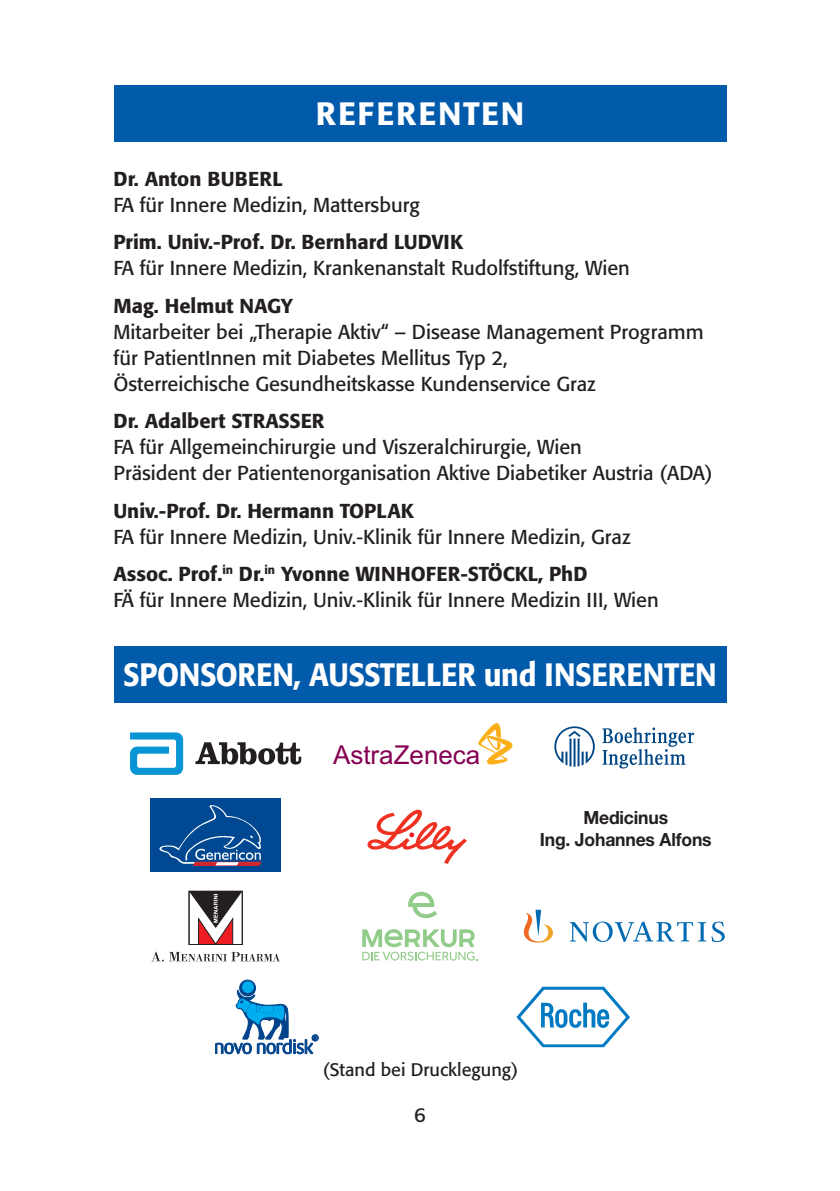
<style>
.page{position:relative;width:840px;height:1191px;background:#fff}
.page>*{position:absolute;margin:0;border:0;box-sizing:border-box;transform-origin:0 0}
.t1{font:500 32px "Formata";letter-spacing:-.01em;color:#fff;scale:.92 1}
.t2{font:500 32px "Formata";letter-spacing:.05em;color:#fff}
.t3{font:26px "Arial";color:#850152}
.t4{font:20px/26px "Formata";color:#231f20}
.t5{font:500 20px "Formata";color:#231f20}
.t6{font:700 18.2px/21.8px "Helvetica Neue";letter-spacing:-.01em;color:#231f20;text-align:center}
.t7{font:18px "Formata";color:#231f20}
.s1{font-weight:500}
</style>
<div class="page">
<div style="left:113px;top:85px;width:613px;height:57px;background:#015aaa"></div>
<svg style="left:130px;top:732px;width:53px;height:43px"></svg>
<svg style="left:195px;top:742px;width:106px;height:22px"></svg>
<svg style="left:478px;top:723px;width:34px;height:41px"></svg>
<svg style="left:554px;top:726px;width:40px;height:40px"></svg>
<svg style="left:602px;top:727px;width:91px;height:41px"></svg>
<div style="left:150px;top:798px;width:131px;height:74px;background:#014892"></div>
<svg style="left:159px;top:805px;width:103px;height:61px"></svg>
<svg style="left:367px;top:809px;width:99px;height:55px"></svg>
<svg style="left:189px;top:891px;width:53px;height:54px"></svg>
<svg style="left:151px;top:951px;width:128px;height:10px"></svg>
<svg style="left:408px;top:891px;width:29px;height:27px"></svg>
<svg style="left:362px;top:929px;width:115px;height:31px"></svg>
<svg style="left:523px;top:909px;width:201px;height:33px"></svg>
<div style="left:113px;top:646px;width:613px;height:57px;background:#015aaa"></div>
<svg style="left:239px;top:980px;width:16px;height:16px"></svg>
<div style="left:239px;top:980px;width:16px;height:16px;border:1px solid #01448c;border-radius:50%"></div>
<div style="left:242px;top:981px;width:11px;height:11px;background:#00aeef;border-radius:50%"></div>
<div style="left:242px;top:981px;width:11px;height:11px;border:1px solid #00aeef;border-radius:50%"></div>
<svg style="left:215px;top:990px;width:103px;height:64px"></svg>
<svg style="left:516px;top:986px;width:113px;height:61px"></svg>
<h1 class="t2" style="left:315px;top:99px;width:210px">REFERENTEN</h1>
<p class="t5" style="left:113px;top:170px;width:171px">Dr. Anton BUBERL</p>
<p class="t4" style="left:113px;top:194px;width:307px">FA für Innere Medizin, Mattersburg</p>
<p class="t5" style="left:113px;top:233px;width:351px">Prim. Univ.-Prof. Dr. Bernhard LUDVIK</p>
<p class="t4" style="left:113px;top:257px;width:517px">FA für Innere Medizin, Krankenanstalt Rudolfstiftung, Wien</p>
<p class="t5" style="left:113px;top:297px;width:181px">Mag. Helmut NAGY</p>
<p class="t4" style="left:113px;top:320px;width:591px">Mitarbeiter bei „Therapie Aktiv“ – Disease Management Programm für PatientInnen mit Diabetes Mellitus Typ 2,<br>Österreichische Gesundheitskasse Kundenservice Graz</p>
<p class="t5" style="left:113px;top:412px;width:212px">Dr. Adalbert STRASSER</p>
<p class="t4" style="left:113px;top:436px;width:600px">FA für Allgemeinchirurgie und Viszeralchirurgie, Wien<br>Präsident der Patientenorganisation Aktive Diabetiker Austria (ADA)</p>
<p class="t5" style="left:113px;top:501px;width:301px">Univ.-Prof. Dr. Hermann TOPLAK</p>
<p class="t4" style="left:113px;top:519px;width:518px;line-height:37.4px">FA für Innere Medizin, Univ.-Klinik für Innere Medizin, Graz<br><span class="s1">Assoc. Prof.</span><sup>in</sup> <span class="s1">Dr.</span><sup>in</sup> <span class="s1">Yvonne WINHOFER-STÖCKL, PhD</span></p>
<p class="t4" style="left:113px;top:588px;width:546px">FÄ für Innere Medizin, Univ.-Klinik für Innere Medizin III, Wien</p>
<h1 class="t1" style="left:123px;top:661px;width:646px">SPONSOREN, AUSSTELLER und INSERENTEN</h1>
<h2 class="t3" style="left:333px;top:739px;width:149px">AstraZeneca</h2>
<p class="t6" style="left:539px;top:808px;width:173px">Medicinus<br>Ing. Johannes Alfons</p>
<p class="t7" style="left:322px;top:1061px;width:197px">(Stand bei Drucklegung)</p>
<p class="t4" style="left:414px;top:1103px;width:13px">6</p>
</div>
